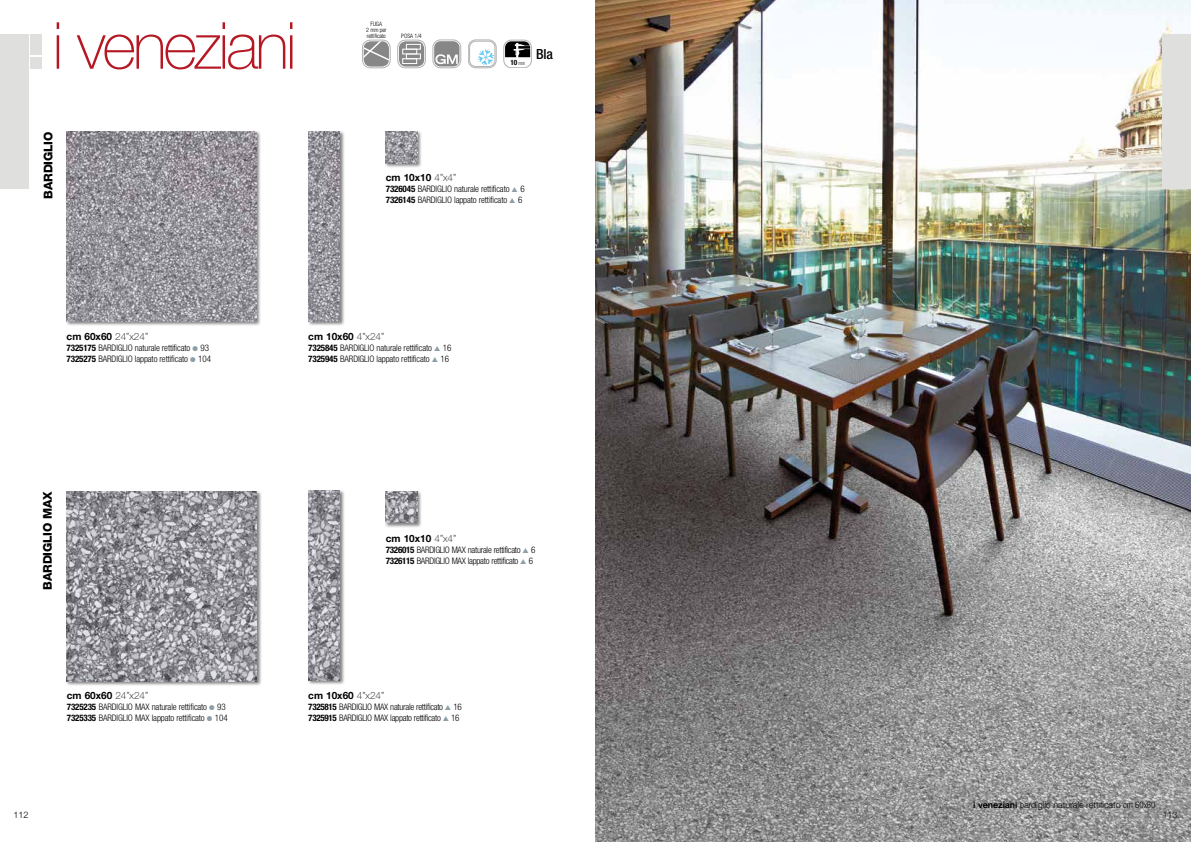
<style>
.page{position:relative;width:1191px;height:842px;background:#fff}
.page>*{position:absolute;margin:0;border:0;box-sizing:border-box;transform-origin:0 0}
.t1{font:100 65px "Helvetica Neue";letter-spacing:-.05em;color:#b51823}
.t2{font:500 condensed 14px "Helvetica Neue";color:#000}
.t3{font:800 12px "Helvetica Neue";letter-spacing:-.015em;color:#000}
.t4{font:700 10px "Helvetica Neue";color:#000}
.t5{font:300 condensed 9px/11px "Helvetica Neue";letter-spacing:-.015em;color:#000}
.t6{font:300 9px "Helvetica Neue";letter-spacing:-.01em;color:#000}
.t7{font:700 condensed 7.3px "Helvetica Neue";color:#000}
.t8{font:300 condensed 6px/6px "Helvetica Neue";letter-spacing:-.015em;color:#000;text-align:center}
.s1{font-weight:300;font-size:5px}
.s2{font-weight:100}
.s3{font-weight:700}
.s4{color:#8c9ea7}
.s5{font-stretch:condensed}
</style>
<div class="page">
<div style="left:31px;top:34px;width:11px;height:21px;background:#dfe0de"></div>
<div style="left:31px;top:57px;width:11px;height:12px;background:#dfe0de"></div>
<svg style="left:468px;top:40px;width:28px;height:28px"></svg>
<div style="left:469px;top:41px;width:26px;height:26px;background:#fff;border-radius:6px"></div>
<svg style="left:478px;top:49px;width:15px;height:16px"></svg>
<div style="left:469px;top:41px;width:26px;height:26px;border:1px solid #b3b2b2;border-radius:6px"></div>
<div style="left:468px;top:40px;width:28px;height:28px;border:1px solid #b3b2b2;border-radius:8px"></div>
<svg style="left:505px;top:40px;width:27px;height:28px"></svg>
<div style="left:504px;top:40px;width:27px;height:28px;background:#fff;border-radius:7px"></div>
<div style="left:503px;top:40px;width:28px;height:28px;border:1px solid #b3b2b2;border-radius:7px"></div>
<svg style="left:505px;top:41px;width:26px;height:17px"></svg>
<div style="left:65px;top:130px;width:197px;height:197px;background:#000;opacity:.5"></div>
<img style="left:67px;top:132px;width:190px;height:189px">
<div style="left:307px;top:130px;width:38px;height:197px;background:#000;opacity:.5"></div>
<img style="left:308px;top:132px;width:32px;height:189px">
<div style="left:307px;top:489px;width:38px;height:196px;background:#000;opacity:.5"></div>
<img style="left:308px;top:490px;width:32px;height:190px">
<div style="left:385px;top:131px;width:37px;height:37px;background:#000;opacity:.5"></div>
<img style="left:386px;top:132px;width:31px;height:31px">
<div style="left:385px;top:490px;width:37px;height:38px;background:#000;opacity:.5"></div>
<img style="left:386px;top:491px;width:31px;height:32px">
<div style="left:66px;top:490px;width:196px;height:196px;background:#000;opacity:.5"></div>
<img style="left:67px;top:491px;width:190px;height:190px">
<img style="left:595px;top:0;width:596px;height:842px">
<svg style="left:433px;top:40px;width:28px;height:28px"></svg>
<div style="left:434px;top:41px;width:25px;height:26px;background:#878787;border-radius:6px"></div>
<div style="left:433px;top:40px;width:28px;height:28px;border:1px solid #b3b2b2;border-radius:8px"></div>
<svg style="left:435px;top:54px;width:23px;height:10px"></svg>
<div style="left:362px;top:40px;width:28px;height:28px;border:1px solid #b3b2b2;border-radius:8px"></div>
<svg style="left:364px;top:41px;width:25px;height:26px"></svg>
<div style="left:397px;top:40px;width:28px;height:28px;border:1px solid #b3b2b2;border-radius:8px"></div>
<svg style="left:399px;top:41px;width:25px;height:26px"></svg>
<div style="left:406px;top:44px;width:14px;height:5px;border:1px solid #fff"></div>
<div style="left:402px;top:49px;width:15px;height:5px;border:1px solid #fff"></div>
<div style="left:406px;top:54px;width:14px;height:5px;border:1px solid #fff"></div>
<div style="left:402px;top:59px;width:15px;height:5px;border:1px solid #fff"></div>
<div style="left:1162px;top:34px;width:29px;height:155px;background:#dfe0de"></div>
<div style="left:0;top:34px;width:28px;height:155px;background:#dfe0de"></div>
<h1 class="t1" style="left:52px;top:9px;width:246px">i veneziani</h1>
<h3 class="t3" style="left:41px;top:199px;width:69px;rotate:-90deg">bardiglio</h3>
<p class="t8" style="left:366px;top:21px;width:22px">FUGA<br>2 mm per rettificato</p>
<p class="t8" style="left:401px;top:33px;width:22px">POSA 1/4</p>
<p class="t7" style="left:510px;top:58px;width:16px">10 <span class="s1">mm</span></p>
<h2 class="t2" style="left:536px;top:46px;width:18px">Bla</h2>
<p class="t4" style="left:386px;top:172px;width:72px">cm 10x10 <span class="s2">4”x4”</span></p>
<p class="t5" style="left:386px;top:184px;width:140px"><span class="s3">7326045</span> bardiglio naturale rettificato <span class="s4">▲</span> 6<br><span class="s3">7326145</span> bardiglio lappato rettificato <span class="s4">▲</span> 6</p>
<p class="t4" style="left:67px;top:330px;width:83px">cm 60x60 <span class="s2">24”x24”</span></p>
<p class="t5" style="left:67px;top:342px;width:146px"><span class="s3">7325175</span> bardiglio naturale rettificato <span class="s4">●</span> 93<br><span class="s3">7325275</span> bardiglio lappato rettificato <span class="s4">●</span> 104</p>
<p class="t4" style="left:308px;top:330px;width:77px">cm 10x60 <span class="s2">4”x24”</span></p>
<p class="t5" style="left:308px;top:342px;width:145px"><span class="s3">7325845</span> bardiglio naturale rettificato <span class="s4">▲</span> 16<br><span class="s3">7325945</span> bardiglio lappato rettificato <span class="s4">▲</span> 16</p>
<h3 class="t3" style="left:40px;top:590px;width:100px;rotate:-90deg">bardiglio max</h3>
<p class="t4" style="left:67px;top:690px;width:83px">cm 60x60 <span class="s2">24”x24”</span></p>
<p class="t5" style="left:67px;top:702px;width:163px"><span class="s3">7325235</span> bardiglio max naturale rettificato <span class="s4">●</span> 93<br><span class="s3">7325335</span> bardiglio max lappato rettificato <span class="s4">●</span> 104</p>
<p class="t4" style="left:386px;top:532px;width:72px">cm 10x10 <span class="s2">4”x4”</span></p>
<p class="t5" style="left:386px;top:544px;width:151px"><span class="s3">7326015</span> bardiglio max naturale rettificato <span class="s4">▲</span> 6<br><span class="s3">7326115</span> bardiglio max lappato rettificato <span class="s4">▲</span> 6</p>
<p class="t4" style="left:308px;top:690px;width:77px">cm 10x60 <span class="s2">4”x24”</span></p>
<p class="t5" style="left:308px;top:702px;width:155px"><span class="s3">7325815</span> bardiglio max naturale rettificato <span class="s4">▲</span> 16<br><span class="s3">7325915</span> bardiglio max lappato rettificato <span class="s4">▲</span> 16</p>
<p class="t6" style="left:973px;top:799px;width:184px"><span class="s3">i veneziani</span> <span class="s5">b</span>ardiglio naturale rettificato <span class="s5">cm 60x60</span></p>
<p class="t6" style="left:13px;top:810px;width:17px">112</p>
<p class="t6" style="left:1162px;top:810px;width:17px">113</p>
</div>
